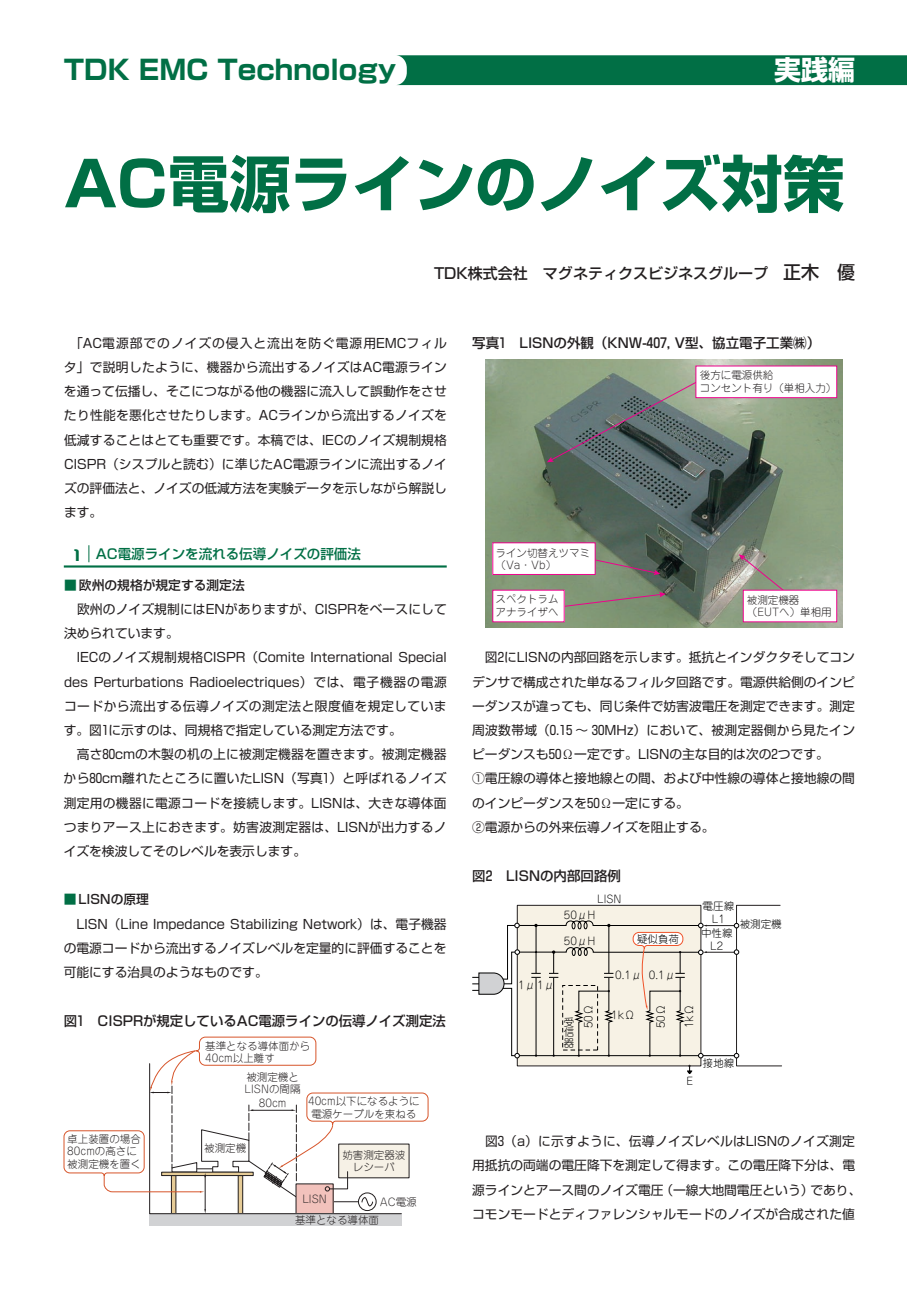
<style>
.page{position:relative;width:919px;height:1289px;background:#fff}
.page>*{position:absolute;margin:0;border:0;box-sizing:border-box;transform-origin:0 0}
.t1{font:700 61.5px "Shin Go Pr 6";color:#016f45}
.t2{font:700 27px "Shin Go Pr 6";color:#016f45}
.t3{font:700 27px "Shin Go Pr 6";color:#fff}
.t4{font:500 15px "Shin Go Pr 6";color:#231f20}
.t5{font:500 13.5px "Shin Go Pr 6";color:#231f20}
.t6{font:500 13.5px "Shin Go Pr 6";color:#016f45}
.t7{font:12.75px/24.2px "Shin Go Pr 6";color:#231f20}
.t8{font:10.5px/12.6px "Jun 101 Pro Light 90 pv RKSJ H";color:#231f20}
.t9{font:10.5px/12.6px "Jun 101 Pro Light 90 pv RKSJ H";color:#000;text-align:center}
.t10{font:10.5px/10.5px "Jun 101 Pro Light 90 pv RKSJ V";color:#000;text-align:justify}
.s1{font-size:18px}
.s2{font-family:"Metro";font-weight:400;font-size:17.25px}
.s3{font-weight:500;color:#016f45}
.s4{font-weight:500}
.s5{font-family:"Shingo Num"}
.s6{font-family:"Ryumin Pr 6"}
</style>
<div class="page">
<div style="left:397px;top:55px;width:509px;height:30px;background:#016f45"></div>
<hr style="left:64px;top:565px;width:382px;height:2px;background:#016f45">
<svg style="left:88px;top:545px;width:1px;height:17px"></svg>
<div style="left:149px;top:1213px;width:253px;height:13px;background:#d1d2d4"></div>
<svg style="left:64px;top:1036px;width:364px;height:178px"></svg>
<img style="left:485px;top:360px;width:357px;height:268px">
<svg style="left:738px;top:554px;width:46px;height:37px;background:#9c9a8d"></svg>
<svg style="left:595px;top:559px;width:65px;height:16px"></svg>
<svg style="left:564px;top:592px;width:101px;height:15px;background:#858775"></svg>
<svg style="left:546px;top:381px;width:151px;height:81px;background:#687572"></svg>
<div style="left:695px;top:366px;width:141px;height:31px;background:#fff"></div>
<div style="left:695px;top:365px;width:142px;height:33px;border:1px solid #ed028c"></div>
<div style="left:743px;top:590px;width:93px;height:32px;background:#fff"></div>
<div style="left:492px;top:590px;width:72px;height:32px;background:#fff"></div>
<div style="left:492px;top:543px;width:103px;height:31px;background:#fff"></div>
<div style="left:492px;top:542px;width:103px;height:33px;border:1px solid #ed028c"></div>
<svg style="left:472px;top:904px;width:310px;height:170px"></svg>
<h2 class="t2" style="left:64px;top:49px;width:334px">TDK EMC Technology</h2>
<h2 class="t3" style="left:774px;top:49px;width:82px">実践編</h2>
<h1 class="t1" style="left:64px;top:135px;width:782px">AC電源ラインのノイズ対策</h1>
<p class="t4" style="left:434px;top:260px;width:422px">TDK株式会社　マグネティクスビジネスグループ　<span class="s1">正木　優</span></p>
<p class="t7" style="left:64px;top:330px;width:384px;text-align:justify">　「AC電源部でのノイズの侵入と流出を防ぐ電源用EMCフィルタ」で説明したように、機器から流出するノイズはAC電源ラインを通って伝播し、そこにつながる他の機器に流入して誤動作をさせたり性能を悪化させたりします。ACラインから流出するノイズを低減することはとても重要です。本稿では、IECのノイズ規制規格CISPR（シスプルと読む）に準じたAC電源ラインに流出するノイズの評価法と、ノイズの低減方法を実験データを示しながら解説します。</p>
<p class="t6" style="left:74px;top:542px;width:289px"><span class="s2">1</span> AC電源ラインを流れる伝導ノイズの評価法</p>
<p class="t7" style="left:64px;top:572px;width:385px"><span class="s3">■</span> <span class="s4">欧州の規格が規定する測定法<br></span>　欧州のノイズ規制にはENがありますが、CISPRをベースにして決められています。<br>　IECのノイズ規制規格CISPR（Comite International Special des Perturbations Radioelectriques）では、電子機器の電源コードから流出する伝導ノイズの測定法と限度値を規定しています。図<span class="s5">1</span>に示すのは、同規格で指定している測定方法です。<br>　高さ<span class="s5">80</span>cmの木製の机の上に被測定機器を置きます。被測定機器から<span class="s5">80</span>cm離れたところに置いたLISN（写真<span class="s5">1</span>）と呼ばれるノイズ測定用の機器に電源コードを接続します。LISNは、大きな導体面つまりアース上におきます。妨害波測定器は、LISNが出力するノイズを検波してそのレベルを表示します。</p>
<p class="t7" style="left:64px;top:886px;width:384px"><span class="s3">■</span> <span class="s4">LISNの原理<br></span>　LISN（Line Impedance Stabilizing Network）は、電子機器の電源コードから流出するノイズレベルを定量的に評価することを可能にする治具のようなものです。</p>
<p class="t5" style="left:64px;top:1009px;width:383px">図<span class="s5">1</span> CISPRが規定しているAC電源ラインの伝導ノイズ測定法</p>
<p class="t8" style="left:67px;top:1130px;width:75px">卓上装置の場合<br>80cmの高さに被測定機を置く</p>
<p class="t8" style="left:205px;top:1038px;width:106px">基準となる導体面から<br>40cm以上離す</p>
<p class="t8" style="left:308px;top:1093px;width:113px;text-align:center">40cm以下になるように電源ケーブルを束ねる</p>
<p class="t8" style="left:244px;top:1069px;width:57px">被測定機と<br>LISNの間隔</p>
<p class="t8" style="left:259px;top:1095px;width:29px">80cm</p>
<p class="t8" style="left:204px;top:1140px;width:43px">被測定機</p>
<p class="t8" style="left:302px;top:1191px;width:26px">LISN</p>
<p class="t8" style="left:342px;top:1147px;width:64px;text-align:center">妨害測定器波レシーバ</p>
<p class="t8" style="left:380px;top:1194px;width:38px">AC電源</p>
<p class="t8" style="left:295px;top:1212px;width:85px">基準となる導体面</p>
<p class="t5" style="left:472px;top:332px;width:349px">写真<span class="s5">1</span>　LISNの外観（KNW-<span class="s5">407</span>, V型、協立電子工業㈱）</p>
<p class="t8" style="left:699px;top:368px;width:138px">後方に電源供給<br>コンセント有り（単相入力）</p>
<p class="t8" style="left:495px;top:545px;width:96px">ライン切替えツマミ（Va・Vb）</p>
<p class="t8" style="left:495px;top:591px;width:64px">スペクトラムアナライザへ</p>
<p class="t8" style="left:746px;top:592px;width:86px">被測定機器（EUTへ）単相用</p>
<p class="t7" style="left:472px;top:644px;width:384px">　図<span class="s5">2</span>にLISNの内部回路を示します。抵抗とインダクタそしてコンデンサで構成された単なるフィルタ回路です。電源供給側のインピーダンスが違っても、同じ条件で妨害波電圧を測定できます。測定周波数帯域（<span class="s5">0</span>.<span class="s5">15</span> ～ <span class="s5">30</span>MHz）において、被測定器側から見たインピーダンスも<span class="s5">50</span><span class="s6">Ω</span>一定です。LISNの主な目的は次の<span class="s5">2</span>つです。<br>①電圧線の導体と接地線との間、および中性線の導体と接地線の間のインピーダンスを<span class="s5">50</span><span class="s6">Ω</span>一定にする。<br>②電源からの外来伝導ノイズを阻止する。</p>
<p class="t5" style="left:472px;top:864px;width:150px">図<span class="s5">2</span>　LISNの内部回路例</p>
<p class="t9" style="left:597px;top:891px;width:26px">LISN</p>
<p class="t9" style="left:563px;top:907px;width:33px">50μH</p>
<p class="t9" style="left:563px;top:933px;width:33px">50μH</p>
<p class="t9" style="left:637px;top:931px;width:43px">疑似負荷</p>
<p class="t9" style="left:518px;top:977px;width:38px">1μ 1μ</p>
<p class="t10" style="left:563px;top:1015px;width:11px">受信器</p>
<p class="t9" style="left:615px;top:967px;width:62px">0.1μ 0.1μ</p>
<p class="t9" style="left:611px;top:1007px;width:25px">1kΩ</p>
<p class="t9" style="left:580px;top:1028px;width:25px;rotate:-90deg">50Ω</p>
<p class="t9" style="left:653px;top:1028px;width:25px;rotate:-90deg">50Ω</p>
<p class="t9" style="left:681px;top:1028px;width:25px;rotate:-90deg">1kΩ</p>
<p class="t9" style="left:686px;top:1073px;width:8px">E</p>
<p class="t9" style="left:702px;top:898px;width:33px">電圧線<br>L1</p>
<p class="t9" style="left:701px;top:925px;width:33px">中性線<br>L2</p>
<p class="t9" style="left:739px;top:916px;width:43px">被測定機</p>
<p class="t9" style="left:702px;top:1055px;width:33px">接地線</p>
<p class="t7" style="left:472px;top:1128px;width:391px">　図<span class="s5">3</span>（a）に示すように、伝導ノイズレベルはLISNのノイズ測定用抵抗の両端の電圧降下を測定して得ます。この電圧降下分は、電源ラインとアース間のノイズ電圧（一線大地間電圧という）であり、コモンモードとディファレンシャルモードのノイズが合成された値</p>
</div>
